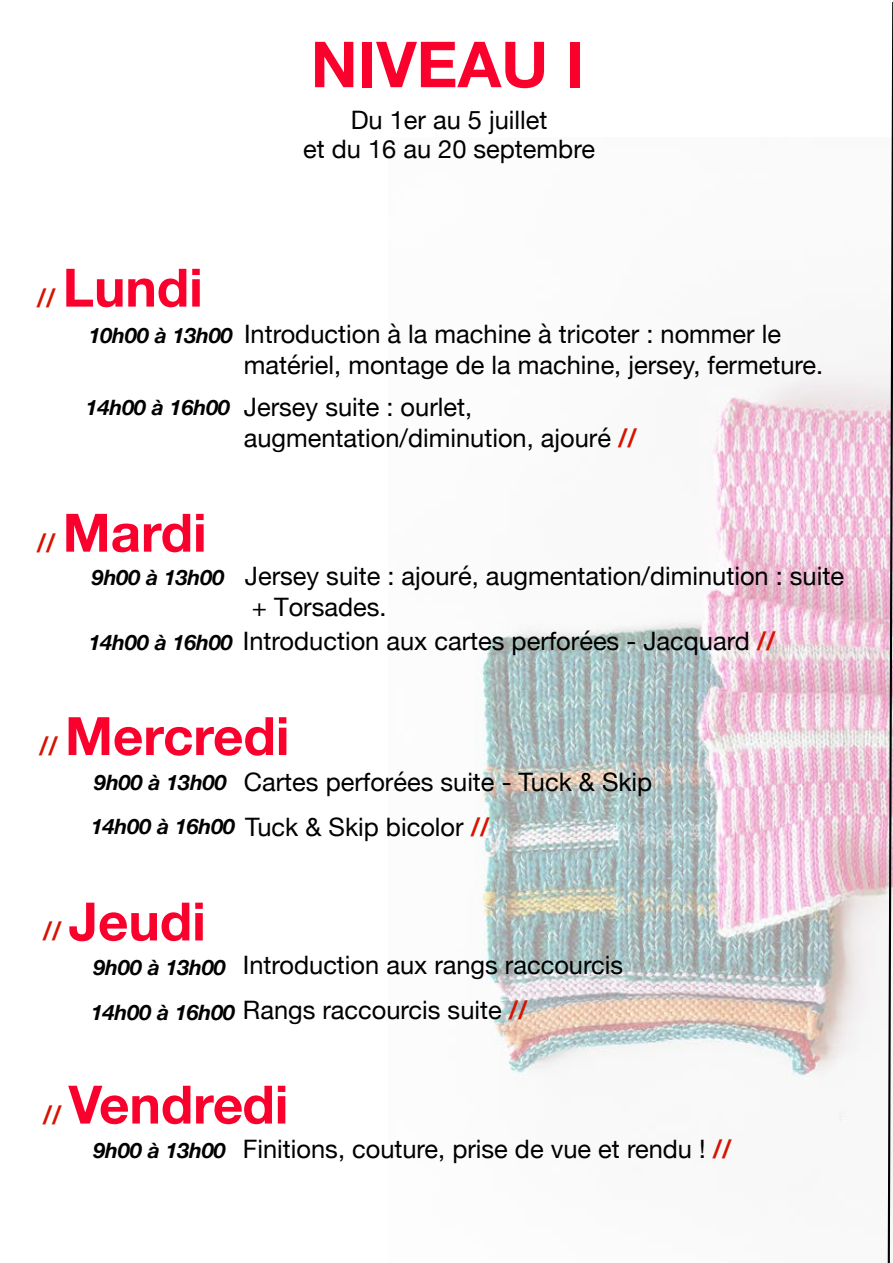
<style>
.page{position:relative;width:893px;height:1263px;background:#fff}
.page>*{position:absolute;margin:0;border:0;box-sizing:border-box;transform-origin:0 0}
.t1{font:700 63.45px "Helvetica Neue";color:#fa002c}
.t2{font:700 52.95px "Helvetica Neue";color:#fa002c}
.t3{font:25.35px/30.5px "Helvetica Neue";color:#000}
.t4{font:italic 700 21.15px/44.1px "Helvetica Neue";color:#000}
.s1{font-size:25.35px;color:#d61300}
.s2{font-weight:700;color:#d61300}
.s3{font-weight:700;font-style:italic;font-size:21.15px}
</style>
<div class="page">
<img style="left:475px;top:361px;width:412px;height:761px">
<svg style="left:887px;top:2px;width:6px;height:1261px"></svg>
<h1 class="t1" style="left:311px;top:15px;width:275px">NIVEAU I</h1>
<p class="t3" style="left:303px;top:107px;width:293px;line-height:29.2px;text-align:center">Du 1er au 5 juillet<br>et du 16 au 20 septembre</p>
<h2 class="t2" style="left:37px;top:246px;width:168px"><span class="s1">//</span> Lundi</h2>
<p class="t4" style="left:89px;top:314px;width:145px">10h00 à 13h00</p>
<p class="t4" style="left:86px;top:386px;width:145px">14h00 à 16h00</p>
<p class="t3" style="left:244px;top:321px;width:581px">Introduction à la machine à tricoter : nommer le matériel, montage de la machine, jersey, fermeture.</p>
<p class="t3" style="left:244px;top:393px;width:395px">Jersey suite : ourlet, augmentation/diminution, ajouré <span class="s2">//</span></p>
<h2 class="t2" style="left:37px;top:491px;width:171px"><span class="s1">//</span> Mardi</h2>
<p class="t4" style="left:92px;top:556px;width:134px">9h00 à 13h00</p>
<p class="t4" style="left:89px;top:621px;width:145px">14h00 à 16h00</p>
<p class="t3" style="left:245px;top:563px;width:601px">Jersey suite : ajouré, augmentation/diminution : suite</p>
<p class="t3" style="left:243px;top:627px;width:534px">Introduction aux cartes perforées - Jacquard <span class="s2">//</span></p>
<p class="t3" style="left:252px;top:593px;width:136px">+ Torsades.</p>
<h2 class="t2" style="left:39px;top:695px;width:252px"><span class="s1">//</span> Mercredi</h2>
<p class="t4" style="left:91px;top:761px;width:145px">9h00 à 13h00<br>14h00 à 16h00</p>
<p class="t3" style="left:244px;top:761px;width:410px;line-height:44.7px">Cartes perforées suite - Tuck &amp; Skip<br>Tuck &amp; Skip bicolor <span class="s2">//</span></p>
<h2 class="t2" style="left:43px;top:880px;width:165px"><span class="s1">//</span> Jeudi</h2>
<p class="t4" style="left:91px;top:946px;width:145px">9h00 à 13h00<br>14h00 à 16h00</p>
<p class="t3" style="left:243px;top:945px;width:382px;line-height:44.2px">Introduction aux rangs raccourcis<br>Rangs raccourcis suite <span class="s2">//</span></p>
<h2 class="t2" style="left:43px;top:1063px;width:247px"><span class="s1">//</span> Vendredi</h2>
<p class="t3" style="left:94px;top:1135px;width:639px"><span class="s3">9h00 à 13h00</span> Finitions, couture, prise de vue et rendu ! <span class="s2">//</span></p>
</div>
